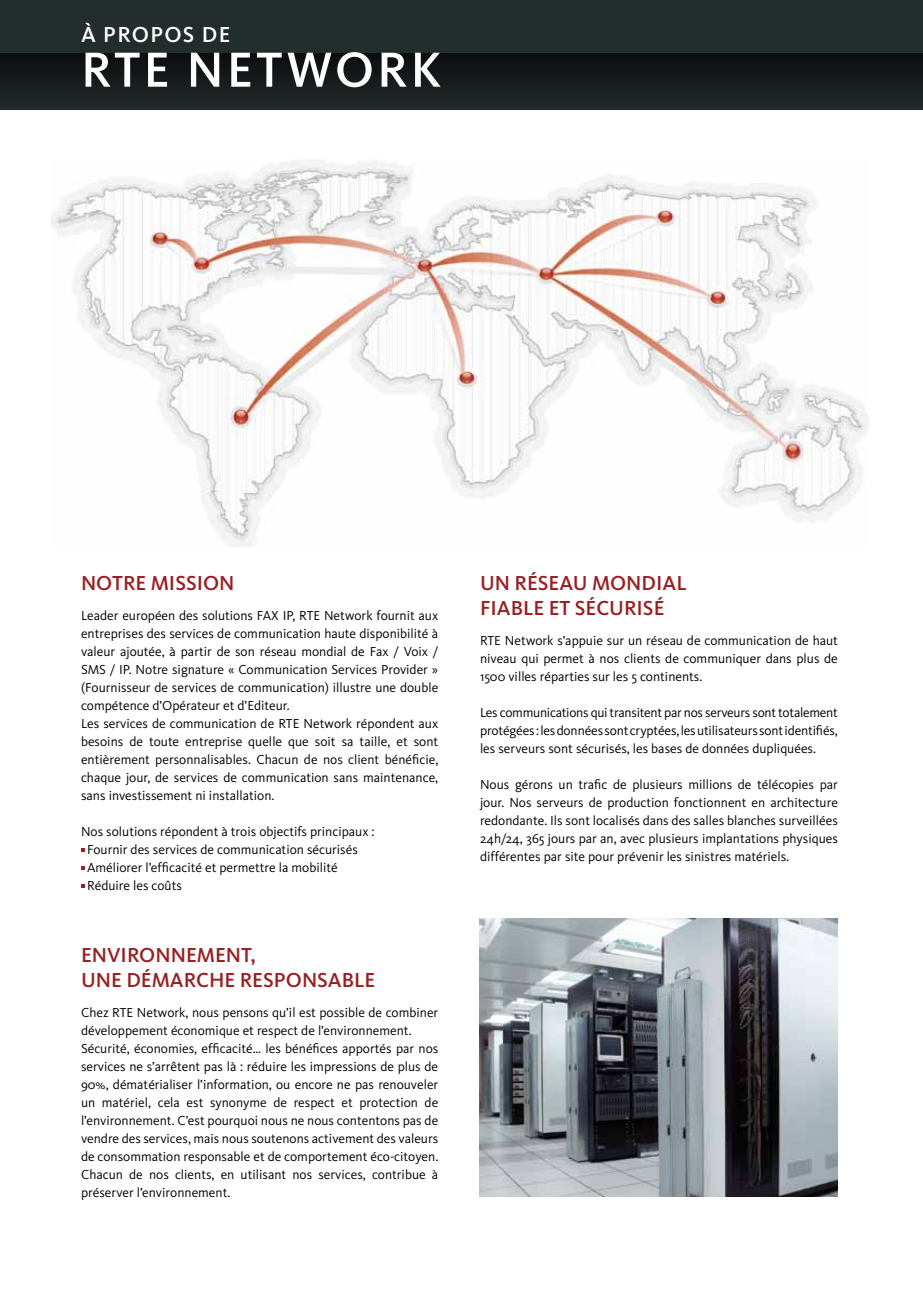
<style>
.page{position:relative;width:923px;height:1297px;background:#fff}
.page>*{position:absolute;margin:0;border:0;box-sizing:border-box;transform-origin:0 0}
.t1{font:500 51px "Kievit";letter-spacing:.06em;color:#fff}
.t2{font:500 22.5px "Kievit";letter-spacing:.06em;color:#fff}
.t3{font:500 21px/25.2px "Kievit";color:#991f23}
.t4{font:13.5px/18px "Kievit";color:#000;text-align:justify}
</style>
<div class="page">
<div style="left:0;top:0;width:923px;height:54px;background:#232d2b"></div>
<div style="left:0;top:53px;width:923px;height:57px;background:linear-gradient(to right,#171d1c,#171d1c)"></div>
<img style="left:51px;top:159px;width:817px;height:387px">
<img style="left:479px;top:918px;width:359px;height:278px">
<svg style="left:82px;top:866px;width:3px;height:4px"></svg>
<h2 class="t2" style="left:81px;top:21px;width:151px">À PROPOS DE</h2>
<h1 class="t1" style="left:81px;top:40px;width:362px">RTE NETWORK</h1>
<h3 class="t3" style="left:81px;top:570px;width:155px">NOTRE MISSION</h3>
<p class="t4" style="left:81px;top:607px;width:359px;text-align:left">Leader européen des solutions FAX IP, RTE Network fournit aux entreprises des services de communication haute disponibilité à valeur ajoutée, à partir de son réseau mondial de Fax / Voix / SMS / IP. Notre signature « Communication Services Provider » (Fournisseur de services de communication) illustre une double compétence d’Opérateur et d’Editeur.<br>Les services de communication de RTE Network répondent aux besoins de toute entreprise quelle que soit sa taille, et sont entièrement personnalisables. Chacun de nos client bénéficie, chaque jour, de services de communication sans maintenance, sans investissement ni installation.</p>
<p class="t4" style="left:81px;top:823px;width:295px;text-align:left">Nos solutions répondent à trois objectifs principaux : · Fournir des services de communication sécurisés<br>· Améliorer l’efficacité et permettre la mobilité<br>· Réduire les coûts</p>
<h3 class="t3" style="left:81px;top:942px;width:296px">ENVIRONNEMENT,<br>UNE DÉMARCHE RESPONSABLE</h3>
<p class="t4" style="left:81px;top:1004px;width:359px;text-align:left">Chez RTE Network, nous pensons qu’il est possible de combiner développement économique et respect de l’environnement.<br>Sécurité, économies, efficacité… les bénéfices apportés par nos services ne s’arrêtent pas là : réduire les impressions de plus de 90%, dématérialiser l’information, ou encore ne pas renouveler un matériel, cela est synonyme de respect et protection de l’environnement. C’est pourquoi nous ne nous contentons pas de vendre des services, mais nous soutenons activement des valeurs de consommation responsable et de comportement éco-citoyen.<br>Chacun de nos clients, en utilisant nos services, contribue à préserver l’environnement.</p>
<h3 class="t3" style="left:480px;top:570px;width:208px">UN RÉSEAU MONDIAL<br>FIABLE ET SÉCURISÉ</h3>
<p class="t4" style="left:480px;top:632px;width:359px">RTE Network s’appuie sur un réseau de communication de haut niveau qui permet à nos clients de communiquer dans plus de 1500 villes réparties sur les 5 continents.</p>
<p class="t4" style="left:480px;top:704px;width:359px">Les communications qui transitent par nos serveurs sont totalement protégées : les données sont cryptées, les utilisateurs sont identifiés, les serveurs sont sécurisés, les bases de données dupliquées.</p>
<p class="t4" style="left:480px;top:776px;width:359px">Nous gérons un trafic de plusieurs millions de télécopies par jour. Nos serveurs de production fonctionnent en architecture redondante. Ils sont localisés dans des salles blanches surveillées 24h/24, 365 jours par an, avec plusieurs implantations physiques différentes par site pour prévenir les sinistres matériels.</p>
</div>
